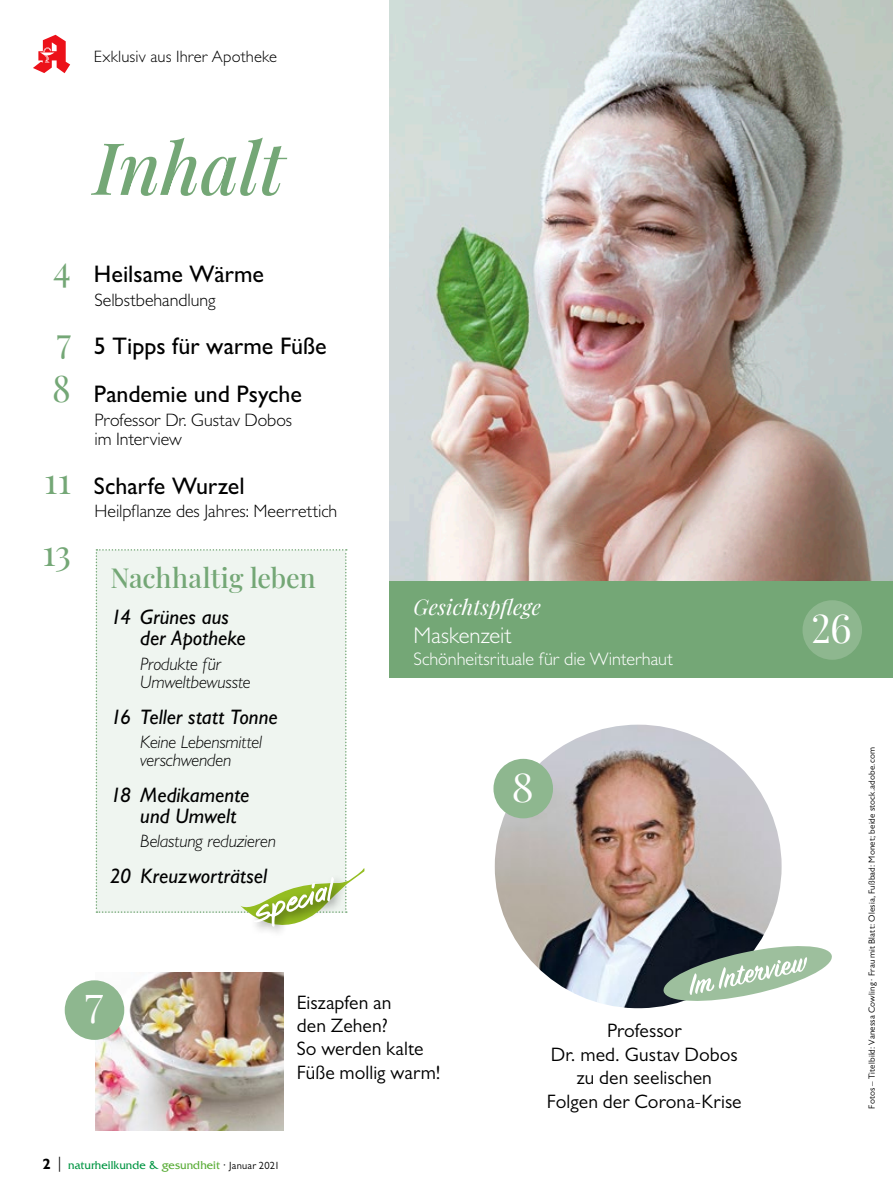
<style>
.page{position:relative;width:893px;height:1191px;background:#fff}
.page>*{position:absolute;margin:0;border:0;box-sizing:border-box;transform-origin:0 0}
.t1{font:italic 500 72.15px "Playfair Display";color:#74a776}
.t2{font:39px "Playfair Display";color:#fff}
.t3{font:36px "Playfair Display";color:#74a776}
.t4{font:500 27px "Playfair Display";letter-spacing:-.005em;color:#74a776}
.t5{font:500 24px/48.3px "Gill Sans MT Std";color:#000}
.t6{font:300 22.8px "Gill Sans MT Std";color:#fff}
.t7{font:italic 21.3px "Playfair Display";color:#fff}
.t8{font:italic 500 21px/21px "Gill Sans MT Std";color:#000}
.t9{font:19.5px/23.4px "Gill Sans MT Std";letter-spacing:.005em;color:#000;text-align:center}
.t10{font:300 18.3px "Gill Sans MT Std";letter-spacing:-.005em;color:#fff}
.t11{font:300 18px/19.5px "Gill Sans MT Std";letter-spacing:-.005em;color:#000}
.t12{font:italic 300 18px/18px "Gill Sans MT Std";letter-spacing:-.015em;color:#000}
.t13{font:300 16.5px "Gill Sans";letter-spacing:.01em;color:#000}
.t14{font:12px "Friz Quadrata Std";letter-spacing:.005em;color:#009542}
.t15{font:9px "Gill Sans MT Std";letter-spacing:.02em;color:#000}
.s1{font-family:"Playfair Display";font-weight:400;font-size:36px;color:#74a776}
.s2{font-family:"Gill Sans MT Std";font-weight:700;font-size:15px;color:#000}
.s3{font-size:15px;color:#000}
.s4{color:#58ac35}
.s5{font-family:"Gill Sans MT Std";color:#000}
.s6{font-family:"Gill Sans MT Std";font-size:10.5px;color:#000}
</style>
<div class="page">
<img style="left:389px;top:0;width:504px;height:581px">
<div style="left:389px;top:581px;width:504px;height:96px;background:#74a776"></div>
<img style="left:495px;top:724px;width:287px;height:284px">
<svg style="left:661px;top:942px;width:171px;height:62px"></svg>
<div style="left:493px;top:759px;width:60px;height:59px;background:#8eb78f;border-radius:50%"></div>
<div style="left:802px;top:600px;width:60px;height:60px;background:#8eb78f;border-radius:50%"></div>
<svg style="left:96px;top:549px;width:269px;height:384px"></svg>
<img style="left:96px;top:972px;width:188px;height:158px">
<div style="left:65px;top:980px;width:59px;height:60px;background:#8eb78f;border-radius:50%"></div>
<svg style="left:33px;top:35px;width:37px;height:38px"></svg>
<p class="t13" style="left:94px;top:48px;width:185px">Exklusiv aus Ihrer Apotheke</p>
<h1 class="t1" style="left:94px;top:112px;width:192px">Inhalt</h1>
<p class="t5" style="left:53px;top:249px;width:212px"><span class="s1">4</span> Heilsame Wärme</p>
<p class="t11" style="left:94px;top:289px;width:123px">Selbstbehandlung</p>
<p class="t5" style="left:52px;top:321px;width:276px"><span class="s1">7</span> 5 Tipps für warme Füße<br><span class="s1">8</span> Pandemie und Psyche</p>
<p class="t11" style="left:94px;top:410px;width:199px">Professor Dr. Gustav Dobos im Interview</p>
<p class="t5" style="left:44px;top:461px;width:202px"><span class="s1">11</span> Scharfe Wurzel</p>
<p class="t11" style="left:94px;top:501px;width:244px">Heilpflanze des Jahres: Meerrettich</p>
<h3 class="t3" style="left:43px;top:524px;width:30px">13</h3>
<h3 class="t4" style="left:111px;top:557px;width:207px">Nachhaltig leben</h3>
<p class="t8" style="left:140px;top:606px;width:107px;text-indent:-29px">14 Grünes aus der Apotheke</p>
<p class="t12" style="left:140px;top:654px;width:112px">Produkte für<br>Umweltbewusste</p>
<p class="t8" style="left:111px;top:706px;width:168px">16 Teller statt Tonne</p>
<p class="t12" style="left:140px;top:732px;width:123px">Keine Lebensmittel verschwenden</p>
<p class="t8" style="left:140px;top:784px;width:111px;text-indent:-30px">18 Medikamente und Umwelt</p>
<p class="t12" style="left:140px;top:832px;width:137px">Belastung reduzieren</p>
<p class="t8" style="left:110px;top:865px;width:159px">20 Kreuzworträtsel</p>
<p class="t7" style="left:414px;top:590px;width:129px">Gesichtspflege</p>
<p class="t6" style="left:414px;top:621px;width:100px">Maskenzeit</p>
<p class="t10" style="left:414px;top:647px;width:261px">Schönheitsrituale für die Winterhaut</p>
<h2 class="t2" style="left:512px;top:756px;width:23px">8</h2>
<h2 class="t2" style="left:85px;top:978px;width:20px">7</h2>
<p class="t9" style="left:297px;top:990px;width:145px;text-align:left">Eiszapfen an<br>den Zehen?<br>So werden kalte<br>Füße mollig warm!</p>
<p class="t14" style="left:43px;top:1158px;width:239px"><span class="s2">2</span> <span class="s3">|</span> naturheilkunde &amp; <span class="s4">gesundheit</span> <span class="s5">·</span> <span class="s6">Januar 2021</span></p>
<p class="t9" style="left:547px;top:1019px;width:196px">Professor<br>Dr. med. Gustav Dobos zu den seelischen<br>Folgen der Corona-Krise</p>
<h2 class="t2" style="left:811px;top:598px;width:42px">26</h2>
<p class="t15" style="left:867px;top:1108px;width:363px;rotate:-90deg">Fotos – Titelbild: Vanessa Cowling · Frau mit Blatt: Olesia, Fußbad: Monet; beide stock.adobe.com</p>
</div>
